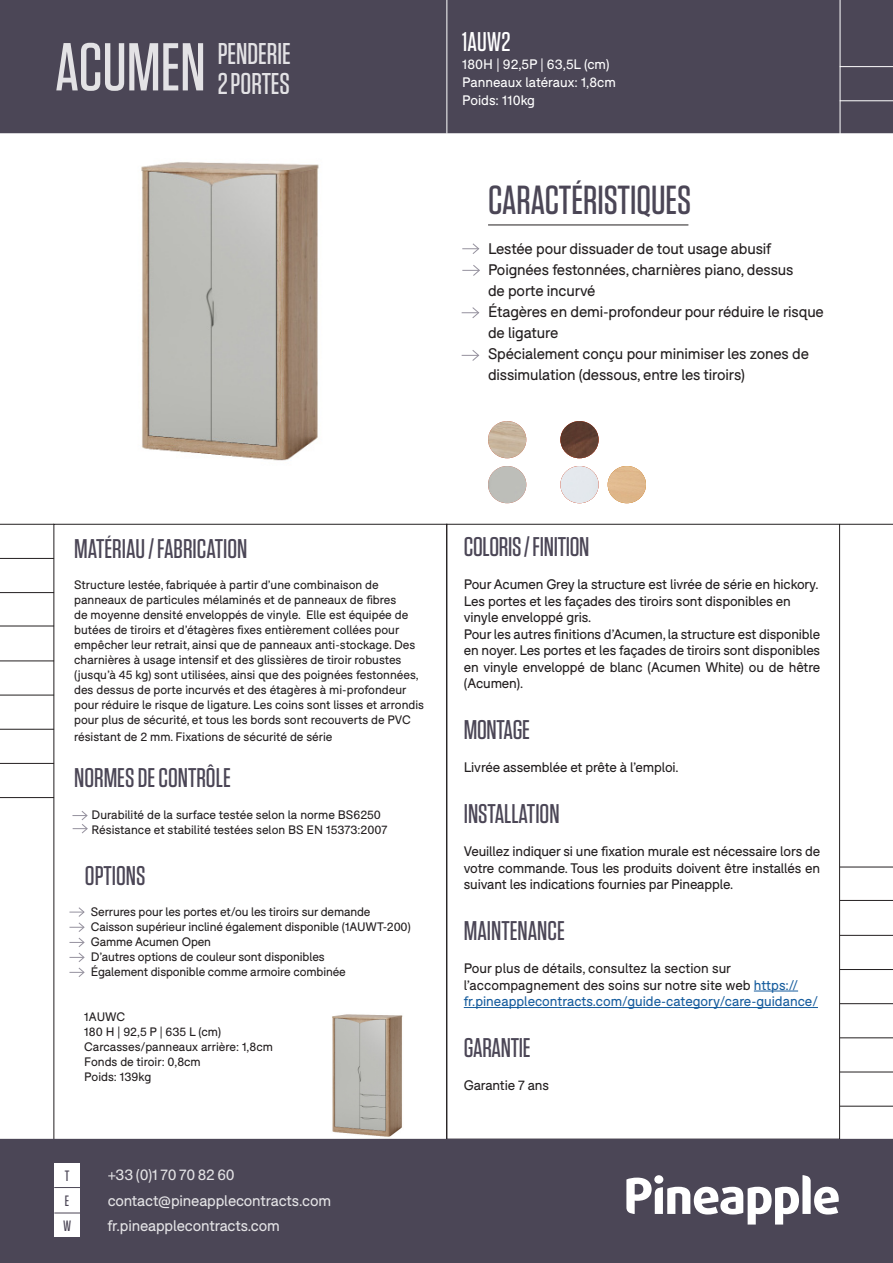
<style>
.page{position:relative;width:893px;height:1263px;background:#fff}
.page>*{position:absolute;margin:0;border:0;box-sizing:border-box;transform-origin:0 0}
.t1{font:500 67.5px "Tungsten";color:#fff}
.t2{font:500 40.5px "Tungsten";color:#4b4656}
.t3{font:500 30px "Tungsten";color:#fff}
.t4{font:500 27px "Tungsten";color:#4b4656}
.t5{font:500 27px "Tungsten";color:#fff}
.t6{font:15px/21px "F37 Bolton";letter-spacing:-.01em;color:#231f20}
.t7{font:15px "F37 Bolton";letter-spacing:-.01em;color:#fff}
.t8{font:500 15px "Tungsten";color:#4b4656}
.t9{font:13.5px/16.5px "F37 Bolton";letter-spacing:-.01em;color:#231f20;text-align:justify}
.t10{font:13.5px "F37 Bolton";color:#175d9e}
.t11{font:13.5px "F37 Bolton";color:#fff}
.t12{font:12px/15px "F37 Bolton";color:#231f20}
.s1{color:#175d9e}
</style>
<div class="page">
<img style="left:332px;top:1014px;width:71px;height:123px">
<div style="left:1px;top:1px;width:891px;height:131px;background:#4b4656"></div>
<div style="left:0;top:0;width:893px;height:133px;border:2px solid #4b4656"></div>
<div style="left:1px;top:1139px;width:891px;height:123px;background:#4b4656"></div>
<div style="left:0;top:1139px;width:893px;height:124px;border:2px solid #4b4656"></div>
<hr style="left:840px;top:867px;width:53px;height:1px;background:#231f20">
<hr style="left:840px;top:1003px;width:53px;height:1px;background:#231f20">
<hr style="left:840px;top:935px;width:53px;height:1px;background:#231f20">
<hr style="left:840px;top:1072px;width:53px;height:1px;background:#231f20">
<hr style="left:840px;top:1037px;width:53px;height:1px;background:#231f20">
<hr style="left:840px;top:969px;width:53px;height:1px;background:#231f20">
<hr style="left:840px;top:1106px;width:53px;height:1px;background:#231f20">
<hr style="left:754px;top:991px;width:44px;height:1px;background:#175d9e">
<hr style="left:464px;top:1007px;width:354px;height:1px;background:#175d9e">
<hr style="left:840px;top:900px;width:53px;height:1px;background:#231f20">
<svg style="left:626px;top:1175px;width:213px;height:49px"></svg>
<div style="left:654px;top:1175px;width:9px;height:9px;background:#fff;border-radius:50%"></div>
<div style="left:54px;top:1162px;width:26px;height:25px;background:#fff"></div>
<div style="left:54px;top:1187px;width:26px;height:25px;background:#fff"></div>
<svg style="left:54px;top:1187px;width:26px;height:1px"></svg>
<svg style="left:462px;top:243px;width:17px;height:11px"></svg>
<svg style="left:462px;top:265px;width:18px;height:11px"></svg>
<hr style="left:840px;top:524px;width:53px;height:1px;background:#231f20">
<hr style="left:488px;top:225px;width:200px;height:1px;background:#231f20">
<hr style="left:840px;top:0;width:1px;height:135px;background:#fff">
<hr style="left:840px;top:66px;width:53px;height:1px;background:#fff">
<hr style="left:840px;top:100px;width:53px;height:1px;background:#fff">
<hr style="left:446px;top:0;width:1px;height:134px;background:#fff">
<hr style="left:0;top:592px;width:54px;height:1px;background:#231f20">
<hr style="left:0;top:729px;width:54px;height:1px;background:#231f20">
<hr style="left:0;top:660px;width:54px;height:1px;background:#231f20">
<hr style="left:0;top:524px;width:54px;height:1px;background:#231f20">
<hr style="left:0;top:797px;width:54px;height:1px;background:#231f20">
<hr style="left:0;top:763px;width:54px;height:1px;background:#231f20">
<hr style="left:0;top:695px;width:54px;height:1px;background:#231f20">
<hr style="left:0;top:558px;width:54px;height:1px;background:#231f20">
<hr style="left:0;top:626px;width:54px;height:1px;background:#231f20">
<div style="left:54px;top:1212px;width:26px;height:25px;background:#fff"></div>
<svg style="left:54px;top:1212px;width:26px;height:1px"></svg>
<svg style="left:462px;top:307px;width:17px;height:11px"></svg>
<svg style="left:72px;top:811px;width:16px;height:23px"></svg>
<img style="left:488px;top:466px;width:38px;height:37px">
<img style="left:141px;top:162px;width:178px;height:299px">
<img style="left:488px;top:421px;width:38px;height:37px">
<img style="left:560px;top:466px;width:39px;height:37px">
<img style="left:560px;top:421px;width:39px;height:37px">
<img style="left:608px;top:466px;width:38px;height:37px">
<svg style="left:69px;top:907px;width:16px;height:70px"></svg>
<svg style="left:462px;top:350px;width:17px;height:11px"></svg>
<h1 class="t1" style="left:55px;top:32px;width:152px">ACUMEN</h1>
<h3 class="t3" style="left:217px;top:38px;width:75px">PENDERIE</h3>
<h3 class="t3" style="left:217px;top:68px;width:74px">2 PORTES</h3>
<p class="t5" style="left:462px;top:27px;width:50px">1AUW2</p>
<p class="t11" style="left:462px;top:56px;width:149px">180H | 92,5P | 63,5L (cm)</p>
<p class="t11" style="left:462px;top:74px;width:155px">Panneaux latéraux: 1,8cm</p>
<p class="t11" style="left:462px;top:92px;width:74px">Poids: 110kg</p>
<p class="t2" style="left:488px;top:178px;width:205px">CARACTÉRISTIQUES</p>
<p class="t6" style="left:488px;top:238px;width:285px">Lestée pour dissuader de tout usage abusif</p>
<p class="t6" style="left:488px;top:259px;width:307px">Poignées festonnées, charnières piano, dessus de porte incurvé</p>
<p class="t6" style="left:488px;top:301px;width:337px">Étagères en demi-profondeur pour réduire le risque de ligature</p>
<p class="t6" style="left:488px;top:343px;width:322px">Spécialement conçu pour minimiser les zones de dissimulation (dessous, entre les tiroirs)</p>
<p class="t4" style="left:74px;top:534px;width:175px">MATÉRIAU / FABRICATION</p>
<p class="t12" style="left:74px;top:577px;width:351px">Structure lestée, fabriquée à partir d’une combinaison de panneaux de particules mélaminés et de panneaux de fibres<br>de moyenne densité enveloppés de vinyle. Elle est équipée de butées de tiroirs et d’étagères fixes entièrement collées pour empêcher leur retrait, ainsi que de panneaux anti-stockage. Des charnières à usage intensif et des glissières de tiroir robustes (jusqu’à 45 kg) sont utilisées, ainsi que des poignées festonnées, des dessus de porte incurvés et des étagères à mi-profondeur pour réduire le risque de ligature. Les coins sont lisses et arrondis pour plus de sécurité, et tous les bords sont recouverts de PVC</p>
<p class="t12" style="left:74px;top:729px;width:260px">résistant de 2 mm. Fixations de sécurité de série</p>
<p class="t4" style="left:74px;top:764px;width:158px">NORMES DE CONTRÔLE</p>
<p class="t12" style="left:92px;top:807px;width:291px">Durabilité de la surface testée selon la norme BS6250</p>
<p class="t12" style="left:92px;top:822px;width:297px">Résistance et stabilité testées selon BS EN 15373:2007</p>
<p class="t4" style="left:85px;top:861px;width:62px">OPTIONS</p>
<p class="t12" style="left:91px;top:904px;width:281px">Serrures pour les portes et/ou les tiroirs sur demande</p>
<p class="t12" style="left:91px;top:919px;width:321px">Caisson supérieur incliné également disponible (1AUWT-200)</p>
<p class="t12" style="left:91px;top:934px;width:122px">Gamme Acumen Open</p>
<p class="t12" style="left:91px;top:949px;width:235px">D’autres options de couleur sont disponibles</p>
<p class="t12" style="left:91px;top:964px;width:256px">Également disponible comme armoire combinée</p>
<p class="t12" style="left:84px;top:1010px;width:42px">1AUWC</p>
<p class="t12" style="left:84px;top:1025px;width:138px">180 H | 92,5 P | 635 L (cm)</p>
<p class="t12" style="left:84px;top:1040px;width:190px">Carcasses/panneaux arrière: 1,8cm</p>
<p class="t12" style="left:84px;top:1055px;width:118px">Fonds de tiroir: 0,8cm</p>
<p class="t12" style="left:84px;top:1070px;width:69px">Poids: 139kg</p>
<p class="t8" style="left:65px;top:1168px;width:6px">T</p>
<p class="t7" style="left:107px;top:1166px;width:129px">+33 (0)1 70 70 82 60</p>
<p class="t8" style="left:65px;top:1193px;width:6px">E</p>
<p class="t7" style="left:107px;top:1191px;width:225px">contact@pineapplecontracts.com</p>
<p class="t8" style="left:63px;top:1218px;width:10px">W</p>
<p class="t7" style="left:107px;top:1217px;width:174px">fr.pineapplecontracts.com</p>
<p class="t4" style="left:464px;top:533px;width:127px">COLORIS / FINITION</p>
<p class="t9" style="left:464px;top:576px;width:356px;text-align:left">Pour Acumen Grey la structure est livrée de série en hickory.<br>Les portes et les façades des tiroirs sont disponibles en vinyle enveloppé gris.</p>
<p class="t9" style="left:464px;top:626px;width:358px">Pour les autres finitions d’Acumen, la structure est disponible en noyer. Les portes et les façades de tiroirs sont disponibles en vinyle enveloppé de blanc (Acumen White) ou de hêtre (Acumen).</p>
<p class="t4" style="left:464px;top:716px;width:68px">MONTAGE</p>
<p class="t9" style="left:464px;top:759px;width:216px">Livrée assemblée et prête à l’emploi.</p>
<p class="t4" style="left:464px;top:800px;width:97px">INSTALLATION</p>
<p class="t9" style="left:464px;top:843px;width:358px">Veuillez indiquer si une fixation murale est nécessaire lors de votre commande. Tous les produits doivent être installés en suivant les indications fournies par Pineapple.</p>
<p class="t4" style="left:464px;top:917px;width:102px">MAINTENANCE</p>
<p class="t9" style="left:464px;top:960px;width:269px">Pour plus de détails, consultez la section sur</p>
<p class="t9" style="left:464px;top:977px;width:336px">l’accompagnement des soins sur notre site web <span class="s1">https://</span></p>
<p class="t10" style="left:464px;top:993px;width:356px">fr.pineapplecontracts.com/guide-category/care-guidance/</p>
<p class="t4" style="left:464px;top:1034px;width:68px">GARANTIE</p>
<p class="t9" style="left:464px;top:1077px;width:87px">Garantie 7 ans</p>
</div>
